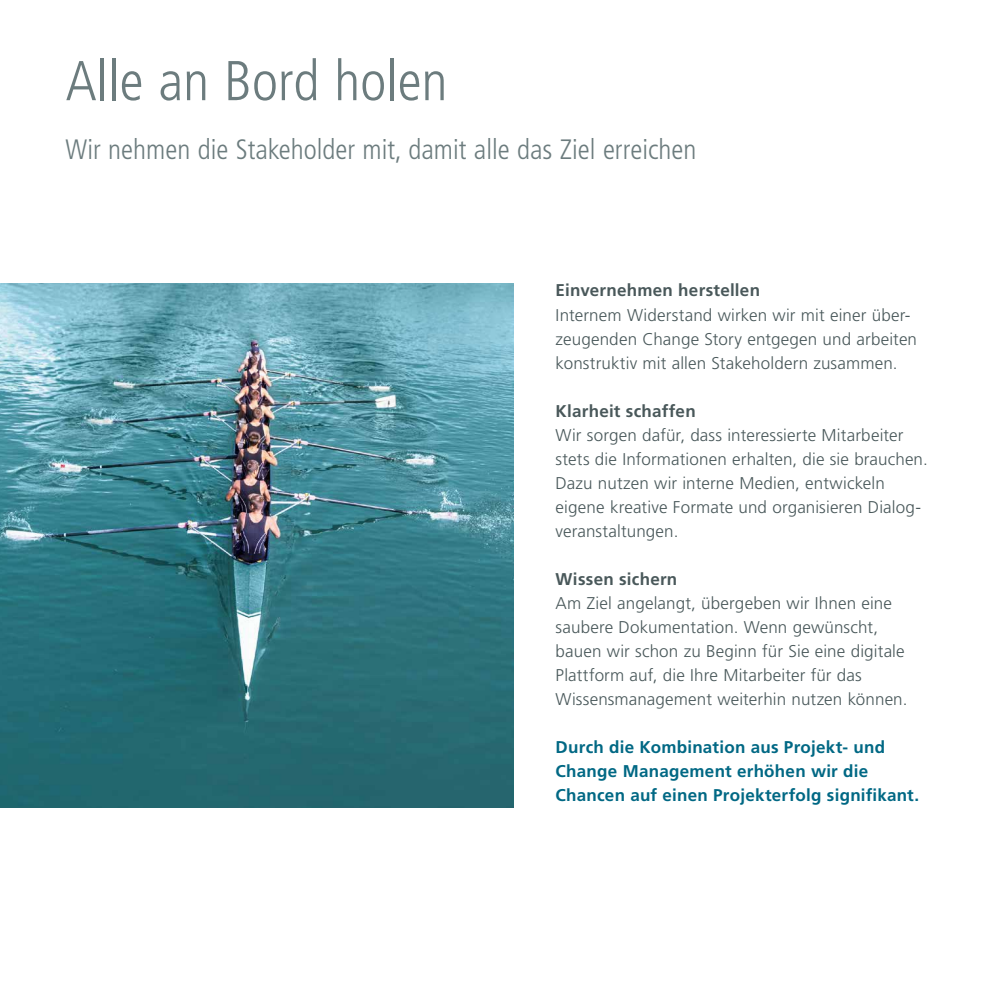
<style>
.page{position:relative;width:993px;height:993px;background:#fff}
.page>*{position:absolute;margin:0;border:0;box-sizing:border-box;transform-origin:0 0}
.t1{font:300 condensed 56px "Frutiger";color:#6c7c7e}
.t2{font:300 condensed 28px "Frutiger";color:#6c7c7e}
.t3{font:300 17px/24px "Frutiger";letter-spacing:.01em;color:#49585a}
.t4{font:700 17px/24px "Frutiger LT";letter-spacing:.015em;color:#006884}
.t5{font:700 17px "Frutiger LT";letter-spacing:.015em;color:#49585a}
</style>
<div class="page">
<img style="left:0;top:283px;width:513px;height:523px">
<hr style="left:992px;top:283px;width:1px;height:523px;background:#ececed">
<h1 class="t1" style="left:66px;top:49px;width:383px">Alle an Bord holen</h1>
<h2 class="t2" style="left:66px;top:134px;width:632px">Wir nehmen die Stakeholder mit, damit alle das Ziel erreichen</h2>
<p class="t5" style="left:555px;top:280px;width:206px">Einvernehmen herstellen</p>
<p class="t3" style="left:555px;top:302px;width:363px">Internem Widerstand wirken wir mit einer über&shy;zeugenden Change Story entgegen und arbeiten konstruktiv mit allen Stakeholdern zusammen.</p>
<p class="t5" style="left:555px;top:400px;width:142px">Klarheit schaffen</p>
<p class="t3" style="left:555px;top:422px;width:373px">Wir sorgen dafür, dass interessierte Mitarbeiter stets die Informationen erhalten, die sie brauchen.<br>Dazu nutzen wir interne Medien, entwickeln eigene kreative Formate und organisieren Dialog&shy;veranstaltungen.</p>
<p class="t5" style="left:555px;top:568px;width:123px">Wissen sichern</p>
<p class="t3" style="left:555px;top:590px;width:353px">Am Ziel angelangt, übergeben wir Ihnen eine saubere Dokumentation. Wenn gewünscht, bauen wir schon zu Beginn für Sie eine digitale Plattform auf, die Ihre Mitarbeiter für das Wissensmanagement weiterhin nutzen können.</p>
<p class="t4" style="left:555px;top:734px;width:365px">Durch die Kombination aus Projekt- und<br>Change Management erhöhen wir die<br>Chancen auf einen Projekterfolg signifikant.</p>
</div>
